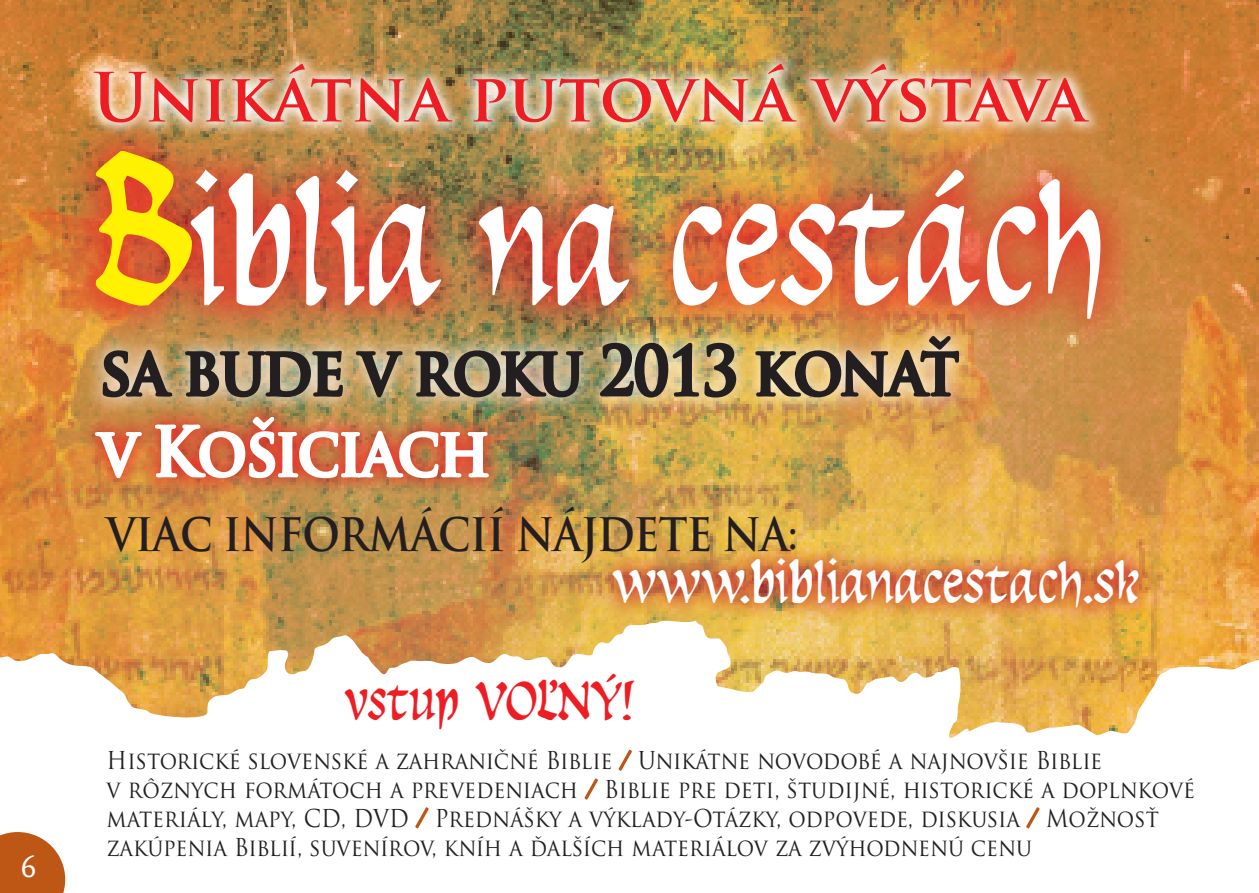
<style>
.page{position:relative;width:1259px;height:893px;background:#fff}
.page>*{position:absolute;margin:0;border:0;box-sizing:border-box;transform-origin:0 0}
.t1{font:135px "Insula";color:#fff}
.t2{font:700 66px "Trajan Pro";color:#ee1d23}
.t3{font:700 66px "Trajan Pro";letter-spacing:-.02em;color:#231f20;scale:.9 1}
.t4{font:700 66px "Trajan Pro";letter-spacing:-.02em;color:#fff;scale:.9 1}
.t5{font:700 45px "Trajan Pro";letter-spacing:-.02em;color:#231f20;scale:.9 1}
.t6{font:45px "Insula";color:#fff;scale:1.1 1}
.t7{font:42px "Insula";color:#ee1d23;scale:1.05 1}
.t8{font:30px "Barmeno CE";color:#fff}
.t9{font:24px/28.8px "Trajan Pro";color:#231f20;scale:.9 1}
.s1{font-size:164.7px;color:#fff101}
.s2{color:#be5716}
</style>
<div class="page">
<img style="left:0;top:0;width:1259px;height:619px">
<img style="left:76px;top:46px;width:1024px;height:62px">
<div style="left:52px;top:108px;width:1083px;height:243px;background:#ee1d23;opacity:.75"></div>
<div style="left:81px;top:314px;width:894px;height:98px;background:#fff;opacity:.75"></div>
<svg style="left:101px;top:348px;width:73px;height:46px;background:#9d8667"></svg>
<svg style="left:184px;top:347px;width:160px;height:47px;background:#958870"></svg>
<svg style="left:354px;top:349px;width:50px;height:45px;background:#9f8c68"></svg>
<svg style="left:414px;top:349px;width:171px;height:51px;background:#90856f"></svg>
<img style="left:598px;top:341px;width:139px;height:58px">
<img style="left:754px;top:0;width:206px;height:535px">
<svg style="left:0;top:619px;width:1259px;height:264px"></svg>
<div style="left:618px;top:750px;width:14px;height:21px;border:2px solid #be5716"></div>
<div style="left:584px;top:779px;width:14px;height:20px;border:2px solid #be5716"></div>
<div style="left:415px;top:807px;width:13px;height:21px;border:2px solid #be5716"></div>
<div style="left:1026px;top:807px;width:13px;height:21px;border:2px solid #be5716"></div>
<svg style="left:0;top:832px;width:65px;height:61px;background:#c66c33"></svg>
<div style="left:73px;top:394px;width:431px;height:100px;background:#ee1d23;opacity:.75"></div>
<svg style="left:94px;top:430px;width:49px;height:50px"></svg>
<svg style="left:153px;top:414px;width:337px;height:155px;background:#ce8f5b"></svg>
<div style="left:590px;top:535px;width:563px;height:86px;background:#d1232a;opacity:.75"></div>
<p class="t8" style="left:21px;top:850px;width:18px">6</p>
<p class="t2" style="left:92px;top:56px;width:995px">Unikátna putovná výstava</p>
<p class="t1" style="left:93px;top:132px;width:1013px"><span class="s1">B</span>iblia na cestách</p>
<p class="t3" style="left:99px;top:330px;width:956px">sa bude v roku 2013 konať</p>
<p class="t4" style="left:99px;top:411px;width:435px">v Košiciach</p>
<p class="t5" style="left:107px;top:507px;width:769px">VIAC INFORMÁCIÍ NÁJDETE NA:</p>
<p class="t6" style="left:612px;top:545px;width:481px">www.biblianacestach.sk</p>
<p class="t7" style="left:344px;top:666px;width:278px">vstup VOĽNÝ!</p>
<p class="t9" style="left:107px;top:746px;width:1211px">Historické slovenské a zahraničné Biblie <span class="s2">/</span> Unikátne novodobé a najnovšie Biblie<br>v rôznych formátoch a prevedeniach <span class="s2">/</span> Biblie pre deti, študijné, historické a doplnkové materiály, mapy, CD, DVD <span class="s2">/</span> Prednášky a výklady-Otázky, odpovede, diskusia <span class="s2">/</span> Možnosť zakúpenia Biblií, suvenírov, kníh a ďalších materiálov za zvýhodnenú cenu</p>
</div>
